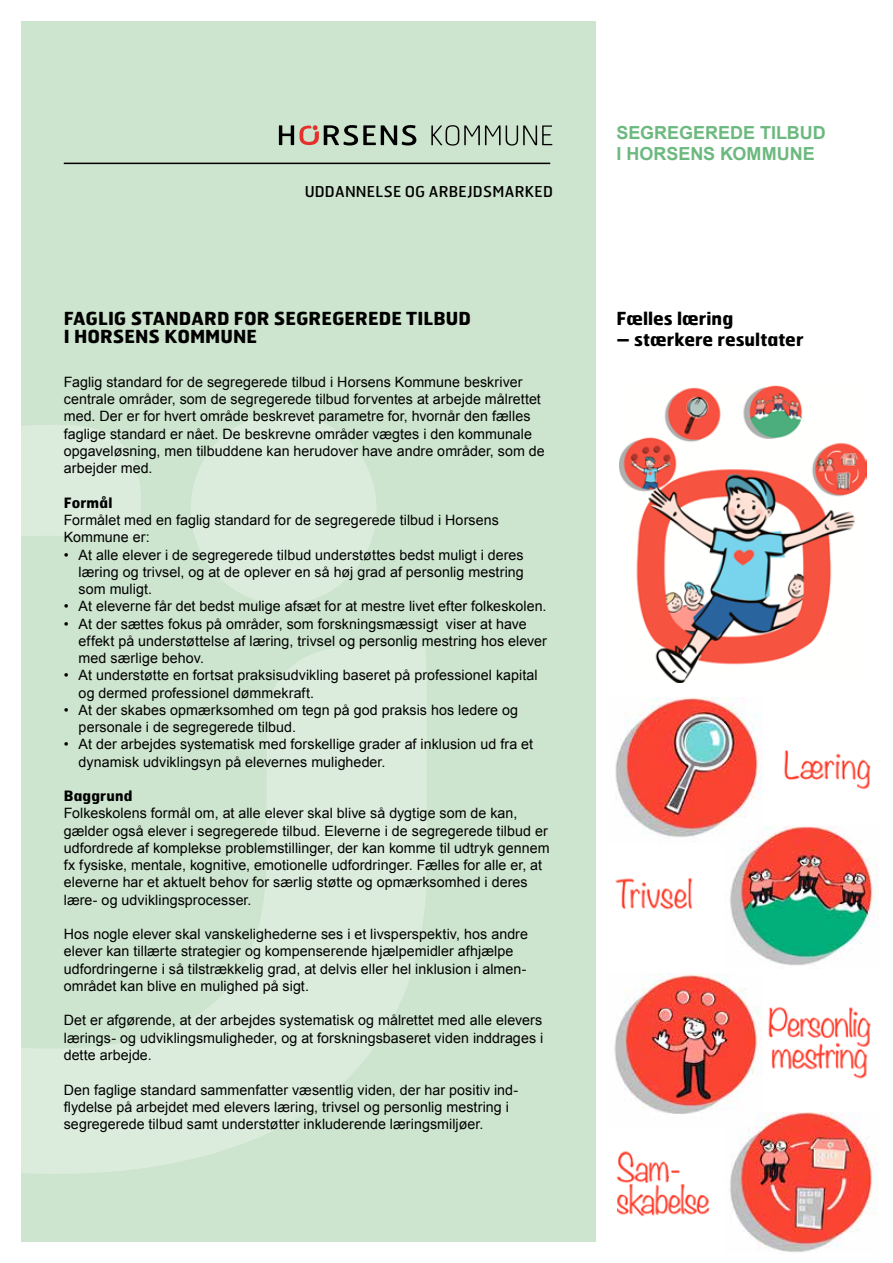
<style>
.page{position:relative;width:893px;height:1263px;background:#fff}
.page>*{position:absolute;margin:0;border:0;box-sizing:border-box;transform-origin:0 0}
.t1{font:700 18px/18px "Hermes FB";color:#000}
.t2{font:700 18px/21.6px "Arial";color:#6cb97f}
.t3{font:15px "Hermes FB";letter-spacing:.015em;color:#000}
.t4{font:14.25px/17.2px "Arial";letter-spacing:.005em;color:#000}
.t5{font:700 14.25px "Hermes FB";letter-spacing:.015em;color:#000}
</style>
<div class="page">
<div style="left:21px;top:21px;width:575px;height:1221px;background:#cde4ce"></div>
<svg style="left:21px;top:423px;width:406px;height:751px"></svg>
<div style="left:192px;top:414px;width:183px;height:189px;background:#dbecdc;border-radius:50%"></div>
<svg style="left:431px;top:125px;width:121px;height:21px"></svg>
<svg style="left:279px;top:125px;width:137px;height:20px"></svg>
<hr style="left:64px;top:163px;width:486px;height:1px;background:#000">
<img style="left:619px;top:385px;width:247px;height:298px">
<img style="left:768px;top:1007px;width:103px;height:72px">
<img style="left:614px;top:973px;width:148px;height:141px">
<img style="left:615px;top:698px;width:148px;height:139px">
<img style="left:784px;top:751px;width:87px;height:38px">
<img style="left:725px;top:825px;width:154px;height:141px">
<img style="left:615px;top:878px;width:78px;height:32px">
<img style="left:724px;top:1112px;width:154px;height:140px">
<img style="left:616px;top:1151px;width:52px;height:32px">
<img style="left:617px;top:1183px;width:92px;height:34px">
<svg style="left:672px;top:1170px;width:6px;height:3px"></svg>
<p class="t3" style="left:305px;top:182px;width:250px">UDDANNELSE OG ARBEJDSMARKED</p>
<p class="t1" style="left:64px;top:309px;width:409px">FAGLIG STANDARD FOR SEGREGEREDE TILBUD<br>I HORSENS KOMMUNE</p>
<p class="t4" style="left:64px;top:373px;width:483px">Faglig standard for de segregerede tilbud i Horsens Kommune beskriver centrale områder, som de segregerede tilbud forventes at arbejde målrettet med. Der er for hvert område beskrevet parametre for, hvornår den fælles faglige standard er nået. De beskrevne områder vægtes i den kommunale opgaveløsning, men tilbuddene kan herudover have andre områder, som de arbejder med.</p>
<p class="t5" style="left:64px;top:493px;width:50px">Formål</p>
<p class="t4" style="left:64px;top:511px;width:437px">Formålet med en faglig standard for de segregerede tilbud i Horsens<br>Kommune er:</p>
<p class="t4" style="left:79px;top:546px;width:447px;text-align:justify;text-indent:-15px">• At alle elever i de segregerede tilbud understøttes bedst muligt i deres læring og trivsel, og at de oplever en så høj grad af personlig mestring som muligt.</p>
<p class="t4" style="left:64px;top:598px;width:484px">• At eleverne får det bedst mulige afsæt for at mestre livet efter folkeskolen.</p>
<p class="t4" style="left:79px;top:615px;width:470px;text-indent:-15px">• At der sættes fokus på områder, som forskningsmæssigt viser at have effekt på understøttelse af læring, trivsel og personlig mestring hos elever med særlige behov.</p>
<p class="t4" style="left:79px;top:667px;width:461px;text-indent:-15px">• At understøtte en fortsat praksisudvikling baseret på professionel kapital og dermed professionel dømmekraft.</p>
<p class="t4" style="left:79px;top:701px;width:441px;text-indent:-15px">• At der skabes opmærksomhed om tegn på god praksis hos ledere og personale i de segregerede tilbud.</p>
<p class="t4" style="left:79px;top:736px;width:456px;text-indent:-15px">• At der arbejdes systematisk med forskellige grader af inklusion ud fra et dynamisk udviklingsyn på elevernes muligheder.</p>
<p class="t5" style="left:64px;top:787px;width:70px">Baggrund</p>
<p class="t4" style="left:64px;top:805px;width:487px">Folkeskolens formål om, at alle elever skal blive så dygtige som de kan, gælder også elever i segregerede tilbud. Eleverne i de segregerede tilbud er udfordrede af komplekse problemstillinger, der kan komme til udtryk gennem fx fysiske, mentale, kognitive, emotionelle udfordringer. Fælles for alle er, at eleverne har et aktuelt behov for særlig støtte og opmærksomhed i deres lære- og udviklingsprocesser.</p>
<p class="t4" style="left:64px;top:926px;width:466px">Hos nogle elever skal vanskelighederne ses i et livsperspektiv, hos andre elever kan tillærte strategier og kompenserende hjælpemidler afhjælpe udfordringerne i så tilstrækkelig grad, at delvis eller hel inklusion i almen&shy;området kan blive en mulighed på sigt.</p>
<p class="t4" style="left:64px;top:1012px;width:481px;text-align:justify">Det er afgørende, at der arbejdes systematisk og målrettet med alle elevers lærings- og udviklingsmuligheder, og at forskningsbaseret viden inddrages i dette arbejde.</p>
<p class="t4" style="left:64px;top:1081px;width:455px">Den faglige standard sammenfatter væsentlig viden, der har positiv ind&shy;flydelse på arbejdet med elevers læring, trivsel og personlig mestring i segregerede tilbud samt understøtter inkluderende læringsmiljøer.</p>
<p class="t2" style="left:617px;top:122px;width:211px">SEGREGEREDE TILBUD<br>I HORSENS KOMMUNE</p>
<p class="t1" style="left:617px;top:309px;width:118px">Fælles læring</p>
<p class="t1" style="left:617px;top:330px;width:188px">– stærkere resultater</p>
</div>
